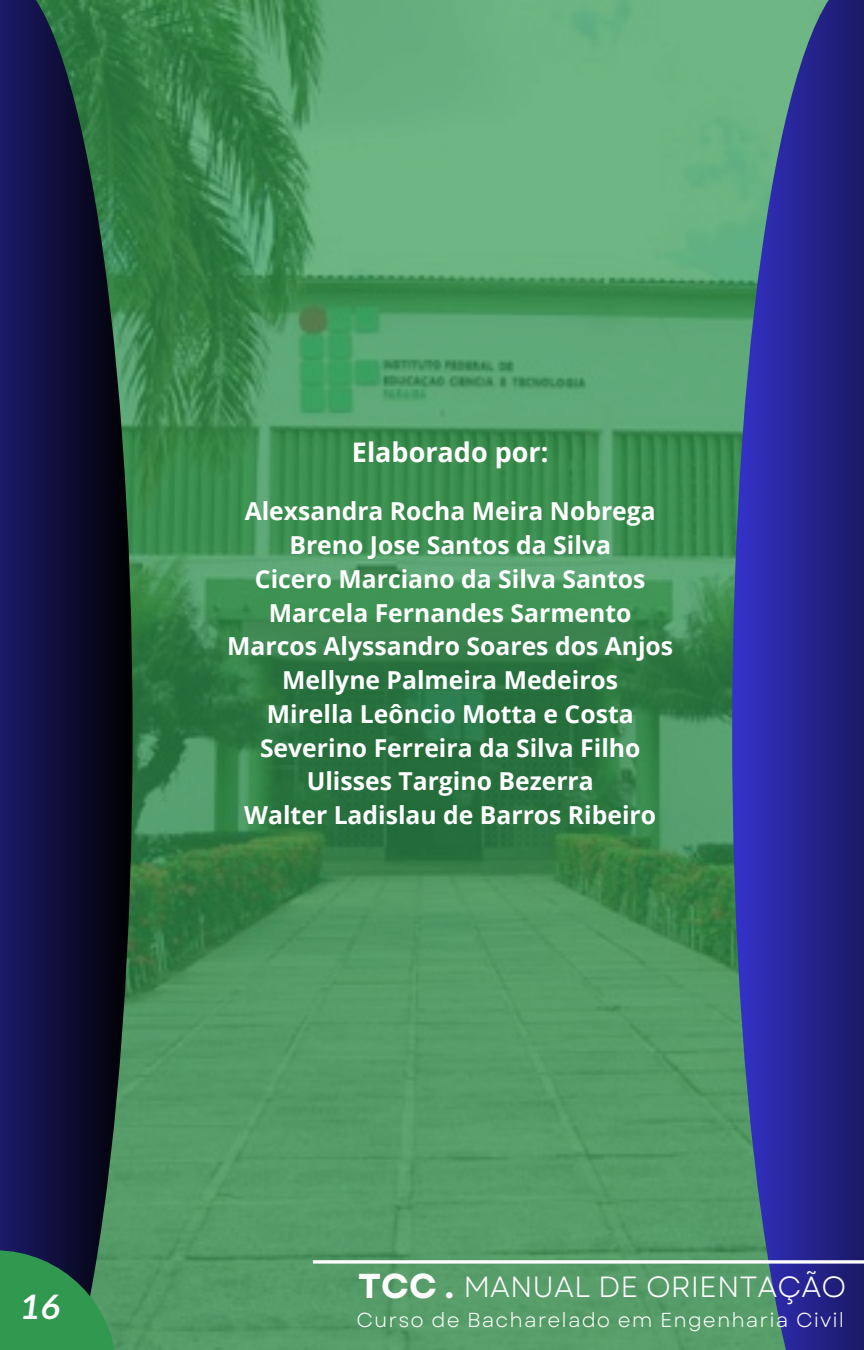
<style>
.page{position:relative;width:864px;height:1350px;background:#fff}
.page>*{position:absolute;margin:0;border:0;box-sizing:border-box;transform-origin:0 0}
.t1{font:700 34.43px "Garet";color:#fff}
.t2{font:italic 700 33.98px "Lato";color:#fff}
.t3{font:29.25px "Garet";color:#fff}
.t4{font:700 27px "Open Sans";color:#fff}
.t5{font:700 24.75px/33.8px "Open Sans";color:#fff;text-align:center}
.t6{font:20.25px "Garet";letter-spacing:.055em;color:#fff}
</style>
<div class="page">
<img style="left:133px;top:0;width:599px;height:1350px">
<svg style="left:0;top:0;width:133px;height:1350px"></svg>
<svg style="left:0;top:1250px;width:116px;height:100px;fill:#319850"></svg>
<svg style="left:732px;top:0;width:132px;height:1350px"></svg>
<svg style="left:313px;top:1260px;width:551px;height:4px"></svg>
<h1 class="t4" style="left:352px;top:434px;width:198px">Elaborado por:</h1>
<p class="t5" style="left:227px;top:494px;width:447px">Alexsandra Rocha Meira Nobrega<br>Breno Jose Santos da Silva<br>Cicero Marciano da Silva Santos<br>Marcela Fernandes Sarmento<br>Marcos Alyssandro Soares dos Anjos<br>Mellyne Palmeira Medeiros<br>Mirella Leôncio Motta e Costa<br>Severino Ferreira da Silva Filho<br>Ulisses Targino Bezerra<br>Walter Ladislau de Barros Ribeiro</p>
<h4 class="t2" style="left:20px;top:1285px;width:42px">16</h4>
<h3 class="t1" style="left:358px;top:1261px;width:97px">TCC .</h3>
<p class="t3" style="left:463px;top:1265px;width:384px">MANUAL DE ORIENTAÇÃO</p>
<h2 class="t6" style="left:357px;top:1305px;width:489px">Curso de Bacharelado em Engenharia Civil</h2>
</div>
